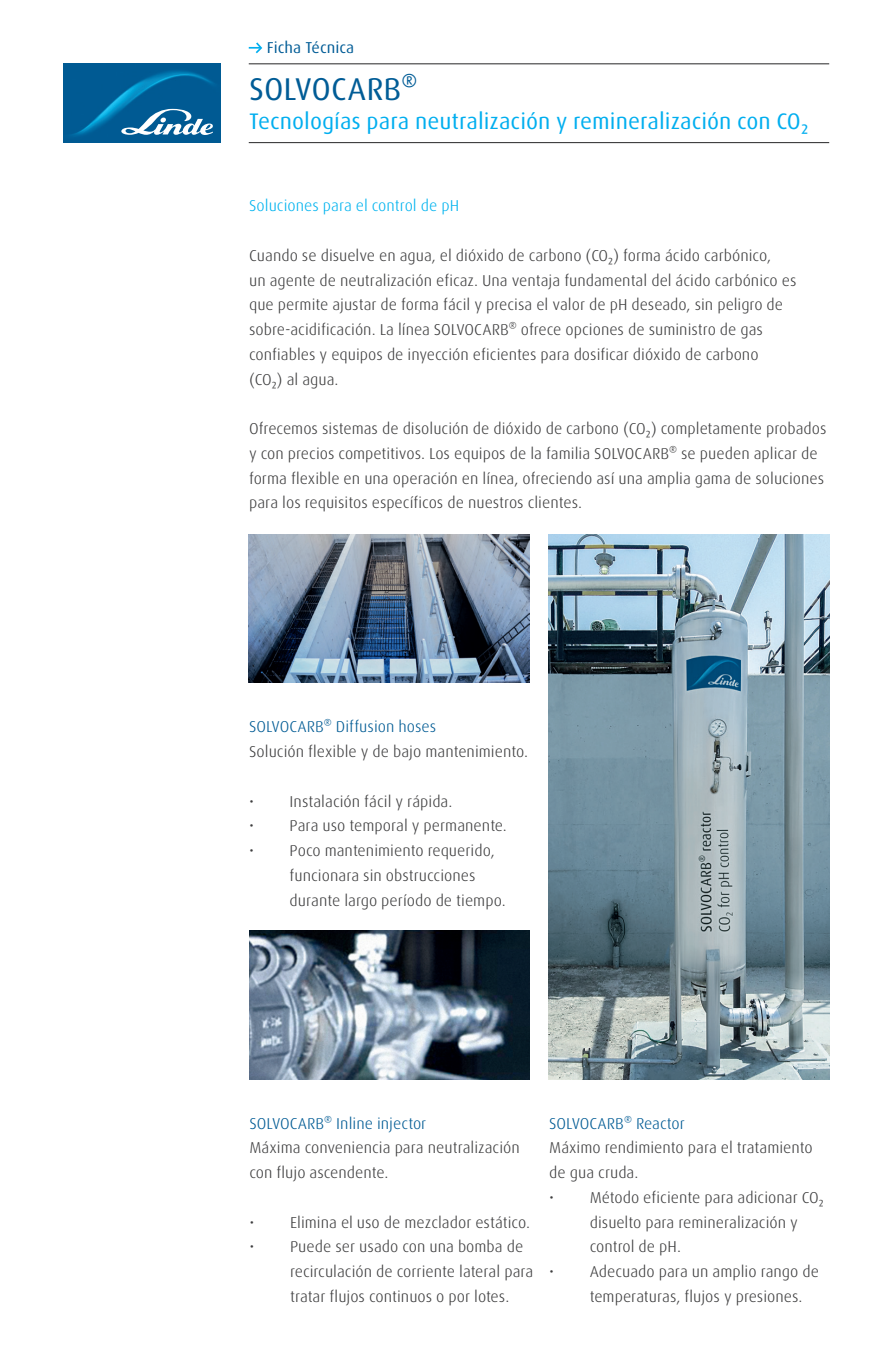
<style>
.page{position:relative;width:893px;height:1372px;background:#fff}
.page>*{position:absolute;margin:0;border:0;box-sizing:border-box;transform-origin:0 0}
.t1{font:31.5px "Linde Dax Global";color:#005c96}
.t2{font:22.5px "Linde Dax Global";color:#00aeef}
.t3{font:300 15.75px/24.8px "Linde Dax Global";color:#3e3e3f}
.t4{font:300 15.75px "Linde Dax Global";color:#005b94}
.t5{font:300 15.75px "Linde Dax Global";color:#00b3ef}
.t6{font:15.75px "Linde Dax Global";color:#005c96}
</style>
<div class="page">
<img style="left:64px;top:64px;width:157px;height:78px">
<svg style="left:121px;top:109px;width:92px;height:26px"></svg>
<svg style="left:249px;top:42px;width:14px;height:12px"></svg>
<hr style="left:249px;top:63px;width:580px;height:1px;background:#3e3e3f">
<hr style="left:249px;top:142px;width:580px;height:1px;background:#3e3e3f">
<img style="left:249px;top:534px;width:280px;height:149px">
<img style="left:549px;top:534px;width:280px;height:545px">
<img style="left:249px;top:930px;width:280px;height:149px">
<p class="t6" style="left:267px;top:39px;width:89px">Ficha Técnica</p>
<p class="t1" style="left:249px;top:70px;width:170px">SOLVOCARB®</p>
<p class="t2" style="left:249px;top:108px;width:561px">Tecnologías para neutralización y remineralización con CO₂</p>
<p class="t5" style="left:249px;top:196px;width:212px">Soluciones para el control de pH</p>
<p class="t3" style="left:249px;top:243px;width:524px">Cuando se disuelve en agua, el dióxido de carbono (CO₂) forma ácido carbónico,</p>
<p class="t3" style="left:249px;top:268px;width:549px">un agente de neutralización eficaz. Una ventaja fundamental del ácido carbónico es</p>
<p class="t3" style="left:249px;top:292px;width:536px">que permite ajustar de forma fácil y precisa el valor de pH deseado, sin peligro de</p>
<p class="t3" style="left:249px;top:317px;width:515px">sobre-acidificación. La línea SOLVOCARB® ofrece opciones de suministro de gas confiables y equipos de inyección eficientes para dosificar dióxido de carbono</p>
<p class="t3" style="left:249px;top:367px;width:91px">(CO₂) al agua.</p>
<p class="t3" style="left:249px;top:416px;width:579px">Ofrecemos sistemas de disolución de dióxido de carbono (CO₂) completamente probados y con precios competitivos. Los equipos de la familia SOLVOCARB® se pueden aplicar de forma flexible en una operación en línea, ofreciendo así una amplia gama de soluciones para los requisitos específicos de nuestros clientes.</p>
<p class="t4" style="left:249px;top:717px;width:189px">SOLVOCARB® Diffusion hoses</p>
<p class="t3" style="left:249px;top:739px;width:281px">Solución flexible y de bajo mantenimiento.</p>
<p class="t3" style="left:249px;top:788px;width:205px">• Instalación fácil y rápida.</p>
<p class="t3" style="left:249px;top:813px;width:259px">• Para uso temporal y permanente.</p>
<p class="t3" style="left:290px;top:838px;width:218px;text-indent:-41px">• Poco mantenimiento requerido, funcionara sin obstrucciones durante largo período de tiempo.</p>
<p class="t4" style="left:249px;top:1113px;width:178px">SOLVOCARB® Inline injector</p>
<p class="t3" style="left:249px;top:1135px;width:272px">Máxima conveniencia para neutralización con flujo ascendente.</p>
<p class="t3" style="left:249px;top:1209px;width:282px">• Elimina el uso de mezclador estático.</p>
<p class="t3" style="left:290px;top:1234px;width:245px;text-indent:-40px">• Puede ser usado con una bomba de recirculación de corriente lateral para tratar flujos continuos o por lotes.</p>
<p class="t4" style="left:549px;top:1113px;width:137px">SOLVOCARB® Reactor</p>
<p class="t3" style="left:549px;top:1135px;width:265px">Máximo rendimiento para el tratamiento de gua cruda.</p>
<p class="t3" style="left:590px;top:1184px;width:236px;text-indent:-41px">• Método eficiente para adicionar CO₂ disuelto para remineralización y control de pH.</p>
<p class="t3" style="left:590px;top:1259px;width:231px;text-indent:-41px">• Adecuado para un amplio rango de temperaturas, flujos y presiones.</p>
</div>
